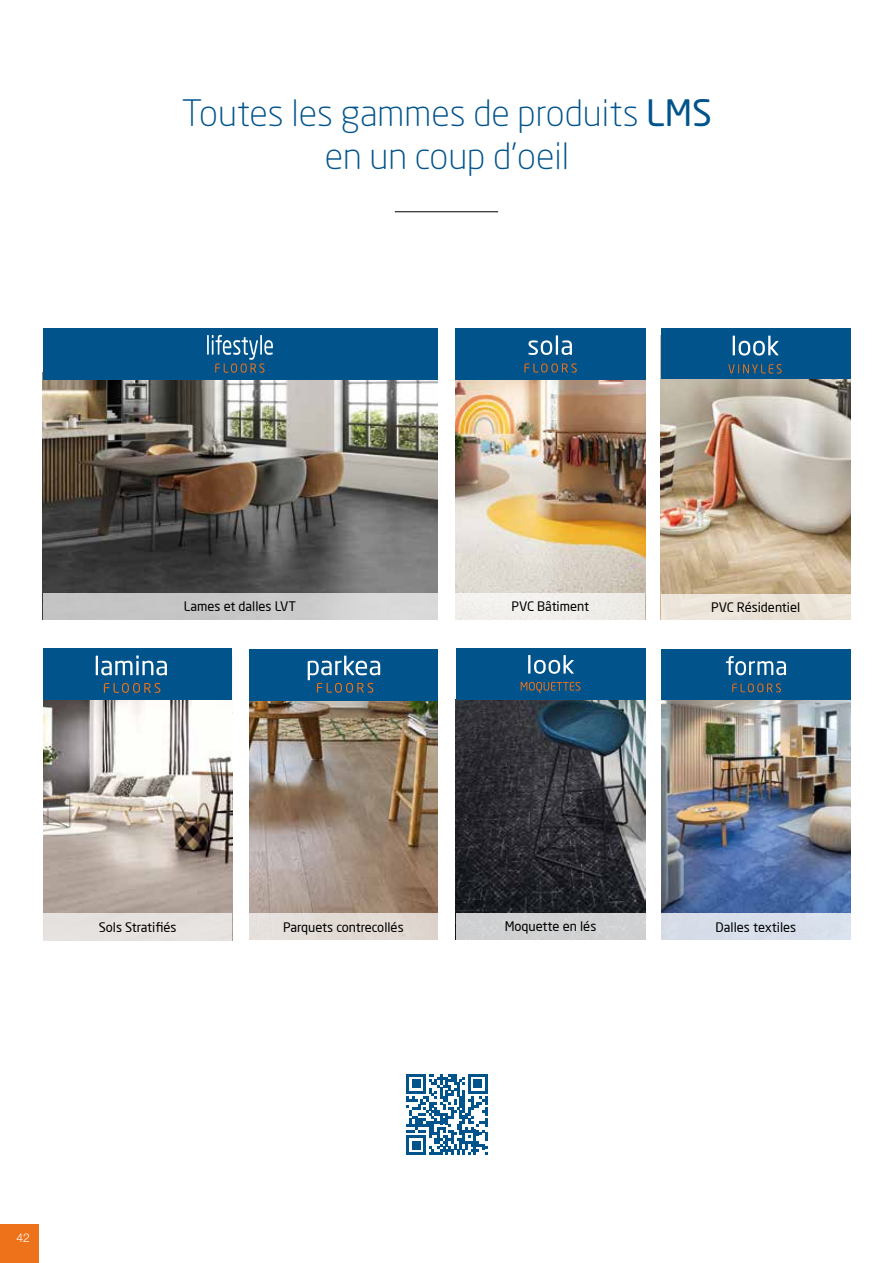
<style>
.page{position:relative;width:893px;height:1263px;background:#fff}
.page>*{position:absolute;margin:0;border:0;box-sizing:border-box;transform-origin:0 0}
.t1{font:300 36px/43.2px "Neo Sans Std";color:#00538b;text-align:center}
.t2{font:12.9px "Neo Sans Pro";color:#000}
.t3{font:300 12px "Helvetica Neue LT Std";color:#fff}
.s1{font-weight:400}
</style>
<div class="page">
<hr style="left:395px;top:211px;width:103px;height:1px;background:#000">
<img style="left:455px;top:380px;width:190px;height:213px">
<div style="left:455px;top:328px;width:191px;height:52px;background:#00538b"></div>
<svg style="left:528px;top:340px;width:24px;height:15px"></svg>
<hr style="left:556px;top:335px;width:2px;height:20px;background:#fff">
<svg style="left:562px;top:340px;width:10px;height:15px"></svg>
<svg style="left:524px;top:363px;width:53px;height:10px"></svg>
<div style="left:455px;top:593px;width:190px;height:27px;background:#f1eeeb"></div>
<img style="left:43px;top:380px;width:394px;height:213px">
<div style="left:43px;top:328px;width:394px;height:52px;background:#00538b"></div>
<hr style="left:207px;top:335px;width:2px;height:20px;background:#fff">
<svg style="left:212px;top:335px;width:61px;height:38px"></svg>
<div style="left:43px;top:593px;width:394px;height:27px;background:linear-gradient(to right,#bebebe,#d8d8d8)"></div>
<img style="left:456px;top:700px;width:189px;height:213px">
<div style="left:456px;top:648px;width:189px;height:52px;background:#00538b"></div>
<svg style="left:528px;top:655px;width:46px;height:19px"></svg>
<svg style="left:521px;top:682px;width:59px;height:11px"></svg>
<div style="left:456px;top:913px;width:189px;height:27px;background:#d0d0d1"></div>
<img style="left:661px;top:379px;width:189px;height:215px">
<div style="left:661px;top:328px;width:189px;height:51px;background:#00538b"></div>
<svg style="left:733px;top:336px;width:45px;height:20px"></svg>
<svg style="left:728px;top:364px;width:53px;height:9px"></svg>
<div style="left:661px;top:594px;width:189px;height:26px;background:#ebe4d8"></div>
<img style="left:661px;top:700px;width:190px;height:213px">
<div style="left:661px;top:649px;width:190px;height:51px;background:#00538b"></div>
<svg style="left:726px;top:656px;width:60px;height:19px"></svg>
<svg style="left:732px;top:683px;width:49px;height:9px"></svg>
<div style="left:661px;top:913px;width:190px;height:27px;background:#d7dfea"></div>
<img style="left:43px;top:700px;width:189px;height:213px">
<div style="left:43px;top:648px;width:189px;height:52px;background:#00538b"></div>
<div style="left:43px;top:913px;width:189px;height:27px;background:#e6e2df"></div>
<svg style="left:104px;top:683px;width:56px;height:10px"></svg>
<svg style="left:96px;top:655px;width:71px;height:20px"></svg>
<img style="left:249px;top:700px;width:189px;height:213px">
<div style="left:249px;top:649px;width:189px;height:51px;background:#00538b"></div>
<div style="left:249px;top:913px;width:189px;height:27px;background:#e2dbd4"></div>
<svg style="left:308px;top:656px;width:72px;height:37px"></svg>
<div style="left:0;top:1224px;width:38px;height:39px;background:#ee7219"></div>
<svg style="left:406px;top:1074px;width:81px;height:81px"></svg>
<h1 class="t1" style="left:182px;top:91px;width:532px">Toutes les gammes de produits <span class="s1">LMS </span>en un coup d'oeil</h1>
<p class="t2" style="left:184px;top:599px;width:114px">Lames et dalles LVT</p>
<p class="t2" style="left:511px;top:599px;width:79px">PVC Bâtiment</p>
<p class="t2" style="left:711px;top:599px;width:91px">PVC Résidentiel</p>
<p class="t2" style="left:505px;top:918px;width:93px">Moquette en lés</p>
<p class="t2" style="left:99px;top:919px;width:79px">Sols Stratifiés</p>
<p class="t2" style="left:283px;top:919px;width:122px">Parquets contrecollés</p>
<p class="t2" style="left:716px;top:919px;width:82px">Dalles textiles</p>
<p class="t3" style="left:16px;top:1230px;width:15px">42</p>
</div>
